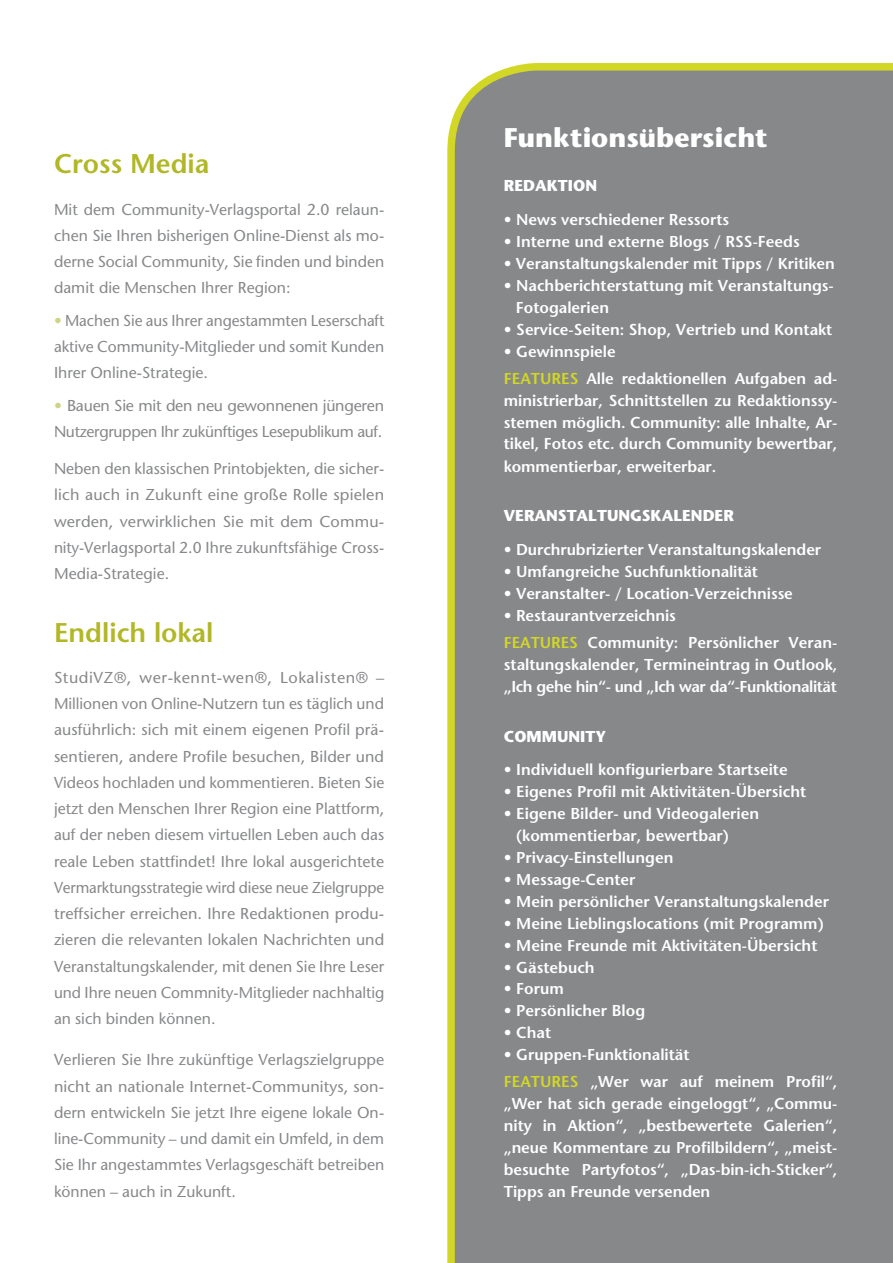
<style>
.page{position:relative;width:893px;height:1263px;background:#fff}
.page>*{position:absolute;margin:0;border:0;box-sizing:border-box;transform-origin:0 0}
.t1{font:600 27px "Stone Sans";color:#b1b725}
.t2{font:700 27px "Stone Sans";color:#fff}
.t3{font:15.75px/26.2px "Stone Sans";color:#87888a;text-align:justify}
.t4{font:600 15.75px/21.9px "Stone Sans";color:#fff}
.t5{font:15.75px/26.2px "Stone Sans";letter-spacing:-.02em;color:#87888a}
.t6{font:700 15.75px "Stone Sans";color:#fff}
.s1{color:#d1d384}
.s2{color:#d2d725}
</style>
<div class="page">
<div style="left:447px;top:63px;width:446px;height:1200px;background:#87888a"></div>
<h1 class="t1" style="left:54px;top:147px;width:157px">Cross Media</h1>
<p class="t3" style="left:54px;top:196px;width:332px">Mit dem Community-Verlagsportal 2.0 relaun&shy;chen Sie Ihren bisherigen Online-Dienst als mo&shy;derne Social Community, Sie finden und binden damit die Menschen Ihrer Region:</p>
<p class="t3" style="left:54px;top:307px;width:332px"><span class="s1">•</span> Machen Sie aus Ihrer angestammten Leserschaft aktive Community-Mitglieder und somit Kunden Ihrer Online-Strategie.</p>
<p class="t5" style="left:54px;top:392px;width:332px"><span class="s1">•</span> Bauen Sie mit den neu gewonnenen jüngeren<br>Nutzergruppen Ihr zukünftiges Lesepublikum auf.</p>
<p class="t3" style="left:54px;top:455px;width:332px">Neben den klassischen Printobjekten, die sicher&shy;lich auch in Zukunft eine große Rolle spielen werden, verwirklichen Sie mit dem Commu&shy;nity-Verlagsportal 2.0 Ihre zukunftsfähige Cross-Media-Strategie.</p>
<h1 class="t1" style="left:54px;top:615px;width:161px">Endlich lokal</h1>
<p class="t3" style="left:54px;top:664px;width:332px">StudiVZ®, wer-kennt-wen®, Lokalisten® – Millionen von Online-Nutzern tun es täglich und ausführlich: sich mit einem eigenen Profil prä&shy;sentieren, andere Profile besuchen, Bilder und Videos hochladen und kommentieren. Bieten Sie jetzt den Menschen Ihrer Region eine Plattform, auf der neben diesem virtuellen Leben auch das reale Leben stattfindet! Ihre lokal ausgerichtete Vermarktungsstrategie wird diese neue Zielgruppe treffsicher erreichen. Ihre Redaktionen produ&shy;zieren die relevanten lokalen Nachrichten und Veranstaltungskalender, mit denen Sie Ihre Leser und Ihre neuen Commnity-Mitglieder nachhaltig an sich binden können.</p>
<p class="t3" style="left:54px;top:1047px;width:332px">Verlieren Sie Ihre zukünftige Verlagszielgruppe nicht an nationale Internet-Communitys, son&shy;dern entwickeln Sie jetzt Ihre eigene lokale On&shy;line-Community – und damit ein Umfeld, in dem Sie Ihr angestammtes Verlagsgeschäft betreiben können – auch in Zukunft.</p>
<h1 class="t2" style="left:504px;top:121px;width:265px">FUNKTIONSÜBERSICHT</h1>
<p class="t6" style="left:504px;top:176px;width:95px">REDAKTION</p>
<p class="t4" style="left:504px;top:209px;width:227px">• News verschiedener Ressorts</p>
<p class="t4" style="left:504px;top:231px;width:297px">• Interne und externe Blogs / RSS-Feeds</p>
<p class="t4" style="left:504px;top:252px;width:332px">• Veranstaltungskalender mit Tipps / Kritiken</p>
<p class="t4" style="left:516px;top:274px;width:319px;text-indent:-12px">• Nachberichterstattung mit Veranstaltungs-<br>Fotogalerien</p>
<p class="t4" style="left:504px;top:318px;width:330px">• Service-Seiten: Shop, Vertrieb und Kontakt</p>
<p class="t4" style="left:504px;top:338px;width:335px;line-height:27px">• Gewinnspiele<br><span class="s2">FEATURES</span> Alle redaktionellen Aufgaben ad-</p>
<p class="t4" style="left:504px;top:389px;width:335px;text-align:justify">ministrierbar, Schnittstellen zu Redaktionssy&shy;stemen möglich. Community: alle Inhalte, Ar&shy;tikel, Fotos etc. durch Community bewertbar, kommentierbar, erweiterbar.</p>
<p class="t6" style="left:504px;top:506px;width:228px">VERANSTALTUNGSKALENDER</p>
<p class="t4" style="left:504px;top:538px;width:319px">• Durchrubrizierter Veranstaltungskalender</p>
<p class="t4" style="left:504px;top:560px;width:256px">• Umfangreiche Suchfunktionalität</p>
<p class="t4" style="left:504px;top:582px;width:291px">• Veranstalter- / Location-Verzeichnisse</p>
<p class="t4" style="left:504px;top:602px;width:335px;line-height:27px">• Restaurantverzeichnis<br><span class="s2">FEATURES</span> Community: Persönlicher Veran-</p>
<p class="t4" style="left:504px;top:653px;width:335px;line-height:22.5px">staltungskalender, Termineintrag in Outlook, „Ich gehe hin“- und „Ich war da“-Funktionalität</p>
<p class="t6" style="left:504px;top:726px;width:104px">COMMUNITY</p>
<p class="t4" style="left:504px;top:759px;width:285px">• Individuell konfigurierbare Startseite</p>
<p class="t4" style="left:504px;top:781px;width:304px">• Eigenes Profil mit Aktivitäten-Übersicht</p>
<p class="t4" style="left:516px;top:802px;width:245px;text-indent:-12px">• Eigene Bilder- und Videogalerien (kommentierbar, bewertbar)</p>
<p class="t4" style="left:504px;top:846px;width:171px">• Privacy-Einstellungen</p>
<p class="t4" style="left:504px;top:868px;width:133px">• Message-Center</p>
<p class="t4" style="left:504px;top:890px;width:327px">• Mein persönlicher Veranstaltungskalender</p>
<p class="t4" style="left:504px;top:912px;width:322px">• Meine Lieblingslocations (mit Programm)</p>
<p class="t4" style="left:504px;top:934px;width:315px">• Meine Freunde mit Aktivitäten-Übersicht</p>
<p class="t4" style="left:504px;top:956px;width:92px">• Gästebuch</p>
<p class="t4" style="left:504px;top:978px;width:61px">• Forum</p>
<p class="t4" style="left:504px;top:1000px;width:143px">• Persönlicher Blog</p>
<p class="t4" style="left:504px;top:1021px;width:49px">• Chat</p>
<p class="t4" style="left:504px;top:1041px;width:335px;line-height:27px">• Gruppen-Funktionalität<br><span class="s2">FEATURES</span> „Wer war auf meinem Profil“,</p>
<p class="t4" style="left:504px;top:1092px;width:335px;text-align:justify">„Wer hat sich gerade eingeloggt“, „Commu&shy;nity in Aktion“, „bestbewertete Galerien“, „neue Kommentare zu Profilbildern“, „meist&shy;besuchte Partyfotos“, „Das-bin-ich-Sticker“, Tipps an Freunde versenden</p>
</div>
